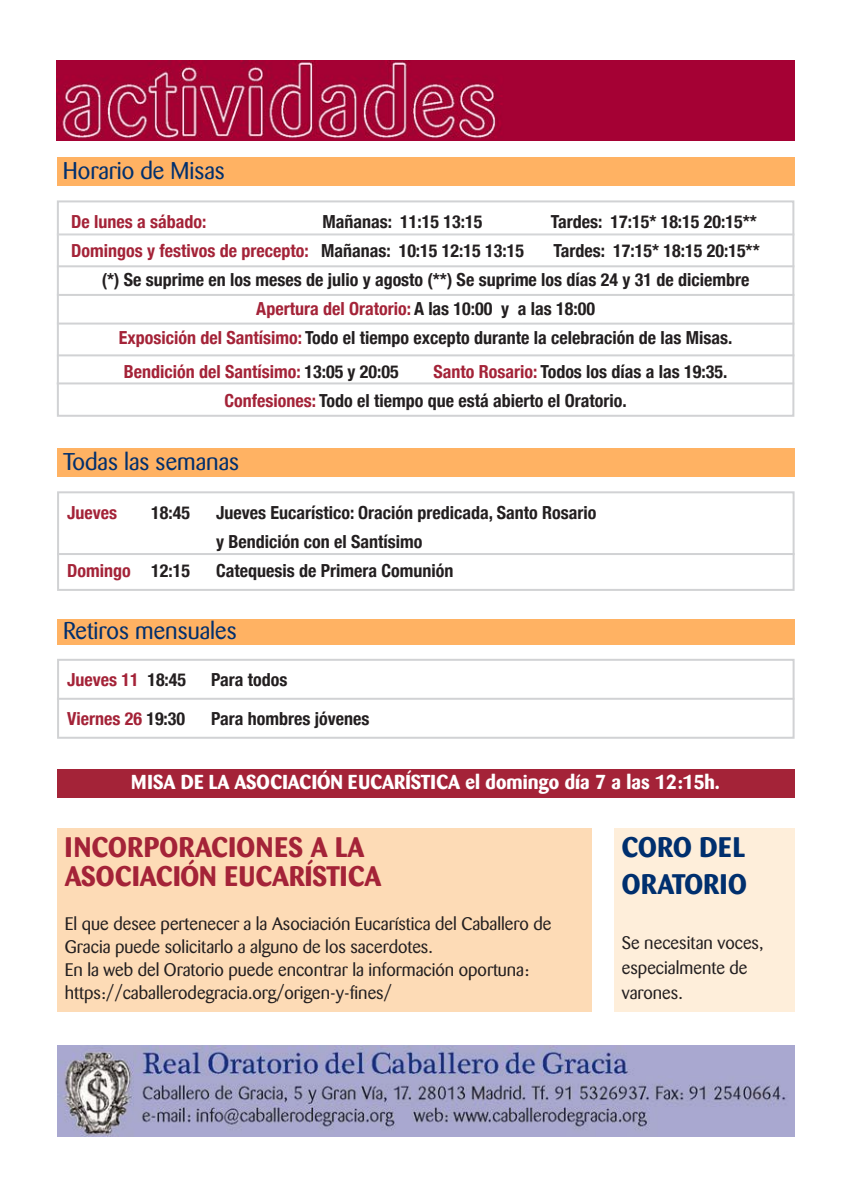
<style>
.page{position:relative;width:851px;height:1191px;background:#fff}
.page>*{position:absolute;margin:0;border:0;box-sizing:border-box;transform-origin:0 0}
.t1{font:700 28px "Barmeno";color:#a42338}
.t2{font:700 28px "Barmeno";letter-spacing:.02em;color:#a42338}
.t3{font:700 28px "Barmeno";letter-spacing:.02em;color:#002f6e}
.t4{font:24px "Barmeno";color:#002f6e}
.t5{font:700 20px "Barmeno";color:#fff}
.t6{font:700 condensed 18px "Helvetica Neue";color:#231f20}
.t7{font:18px/23px "Barmeno";color:#231f20}
.t8{font:700 condensed 18px "Helvetica Neue";color:#a42338}
.s1{color:#231f20}
.s2{color:#a42338}
</style>
<div class="page">
<div style="left:57px;top:200px;width:737px;height:217px;border:2px solid #d1d2d4"></div>
<div style="left:57px;top:157px;width:737px;height:28px;background:#ffb263"></div>
<div style="left:57px;top:491px;width:737px;height:100px;border:2px solid #d1d2d4"></div>
<div style="left:57px;top:448px;width:737px;height:28px;background:#ffb263"></div>
<hr style="left:57px;top:233px;width:737px;height:2px;background:#d4d5d7">
<hr style="left:57px;top:265px;width:737px;height:2px;background:#d1d2d4">
<hr style="left:57px;top:294px;width:737px;height:2px;background:#d1d2d4">
<hr style="left:57px;top:322px;width:737px;height:3px;background:#d1d2d4">
<hr style="left:57px;top:354px;width:737px;height:2px;background:#d1d2d4">
<hr style="left:57px;top:382px;width:737px;height:2px;background:#d1d2d4">
<hr style="left:57px;top:553px;width:737px;height:2px;background:#d1d2d4">
<div style="left:57px;top:659px;width:737px;height:79px;border:2px solid #d1d2d4"></div>
<div style="left:57px;top:619px;width:737px;height:25px;background:#ffb263"></div>
<hr style="left:57px;top:698px;width:737px;height:2px;background:#d1d2d4">
<div style="left:57px;top:1041px;width:737px;height:97px;background:linear-gradient(to right,#fff,#fff)"></div>
<img style="left:58px;top:1045px;width:736px;height:91px">
<div style="left:57px;top:57px;width:737px;height:88px;background:linear-gradient(to right,#fff,#fff)"></div>
<img style="left:57px;top:61px;width:737px;height:79px">
<div style="left:613px;top:828px;width:181px;height:183px;background:#feeeda"></div>
<div style="left:57px;top:769px;width:737px;height:28px;background:#a42338"></div>
<div style="left:57px;top:828px;width:534px;height:183px;background:#fddbb6"></div>
<p class="t4" style="left:63px;top:161px;width:163px">Horario de Misas</p>
<p class="t8" style="left:71px;top:210px;width:137px">De lunes a sábado:</p>
<p class="t6" style="left:322px;top:210px;width:161px">Mañanas: 11:15 13:15</p>
<p class="t6" style="left:550px;top:210px;width:207px">Tardes: 17:15* 18:15 20:15**</p>
<p class="t8" style="left:71px;top:240px;width:454px">Domingos y festivos de precepto: <span class="s1">Mañanas: 10:15 12:15 13:15</span></p>
<p class="t6" style="left:553px;top:240px;width:207px">Tardes: 17:15* 18:15 20:15**</p>
<p class="t6" style="left:102px;top:269px;width:649px">(*) Se suprime en los meses de julio y agosto (**) Se suprime los días 24 y 31 de diciembre</p>
<p class="t8" style="left:256px;top:298px;width:340px">Apertura del Oratorio: <span class="s1">A las 10:00 y a las 18:00</span></p>
<p class="t6" style="left:119px;top:327px;width:615px"><span class="s2">Exposición del Santísimo:</span> Todo el tiempo excepto durante la celebración de las Misas.</p>
<p class="t8" style="left:124px;top:360px;width:276px">Bendición del Santísimo: <span class="s1">13:05 y 20:05</span></p>
<p class="t6" style="left:433px;top:360px;width:295px"><span class="s2">Santo Rosario:</span> Todos los días a las 19:35.</p>
<p class="t6" style="left:224px;top:389px;width:403px"><span class="s2">Confesiones:</span> Todo el tiempo que está abierto el Oratorio.</p>
<p class="t4" style="left:63px;top:452px;width:178px">Todas las semanas</p>
<p class="t8" style="left:67px;top:501px;width:51px">Jueves</p>
<p class="t6" style="left:151px;top:501px;width:40px">18:45</p>
<p class="t6" style="left:216px;top:501px;width:381px">Jueves Eucarístico: Oración predicada, Santo Rosario</p>
<p class="t6" style="left:216px;top:530px;width:208px">y Bendición con el Santísimo</p>
<p class="t8" style="left:67px;top:559px;width:124px">Domingo <span class="s1">12:15</span></p>
<p class="t6" style="left:216px;top:559px;width:239px">Catequesis de Primera Comunión</p>
<p class="t4" style="left:63px;top:621px;width:175px">Retiros mensuales</p>
<p class="t8" style="left:67px;top:669px;width:121px">Jueves 11 <span class="s1">18:45</span></p>
<p class="t6" style="left:211px;top:669px;width:78px">Para todos</p>
<p class="t8" style="left:67px;top:707px;width:120px">Viernes 26 <span class="s1">19:30</span></p>
<p class="t6" style="left:211px;top:707px;width:160px">Para hombres jóvenes</p>
<p class="t5" style="left:131px;top:773px;width:590px">MISA DE LA ASOCIACIÓN EUCARÍSTICA el domingo día 7 a las 12:15h.</p>
<p class="t2" style="left:65px;top:836px;width:301px">INCORPORACIONES A LA</p>
<p class="t1" style="left:65px;top:864px;width:318px">ASOCIACIÓN EUCARÍSTICA</p>
<p class="t7" style="left:65px;top:913px;width:488px">El que desee pertenecer a la Asociación Eucarística del Caballero de<br>Gracia puede solicitarlo a alguno de los sacerdotes.</p>
<p class="t7" style="left:65px;top:959px;width:466px">En la web del Oratorio puede encontrar la información oportuna:</p>
<p class="t7" style="left:65px;top:983px;width:328px">https://caballerodegracia.org/origen-y-fines/</p>
<p class="t3" style="left:621px;top:836px;width:125px">CORO DEL</p>
<p class="t3" style="left:621px;top:873px;width:126px">ORATORIO</p>
<p class="t7" style="left:621px;top:932px;width:143px">Se necesitan voces,</p>
<p class="t7" style="left:621px;top:957px;width:127px">especialmente de</p>
<p class="t7" style="left:621px;top:982px;width:63px">varones.</p>
</div>
